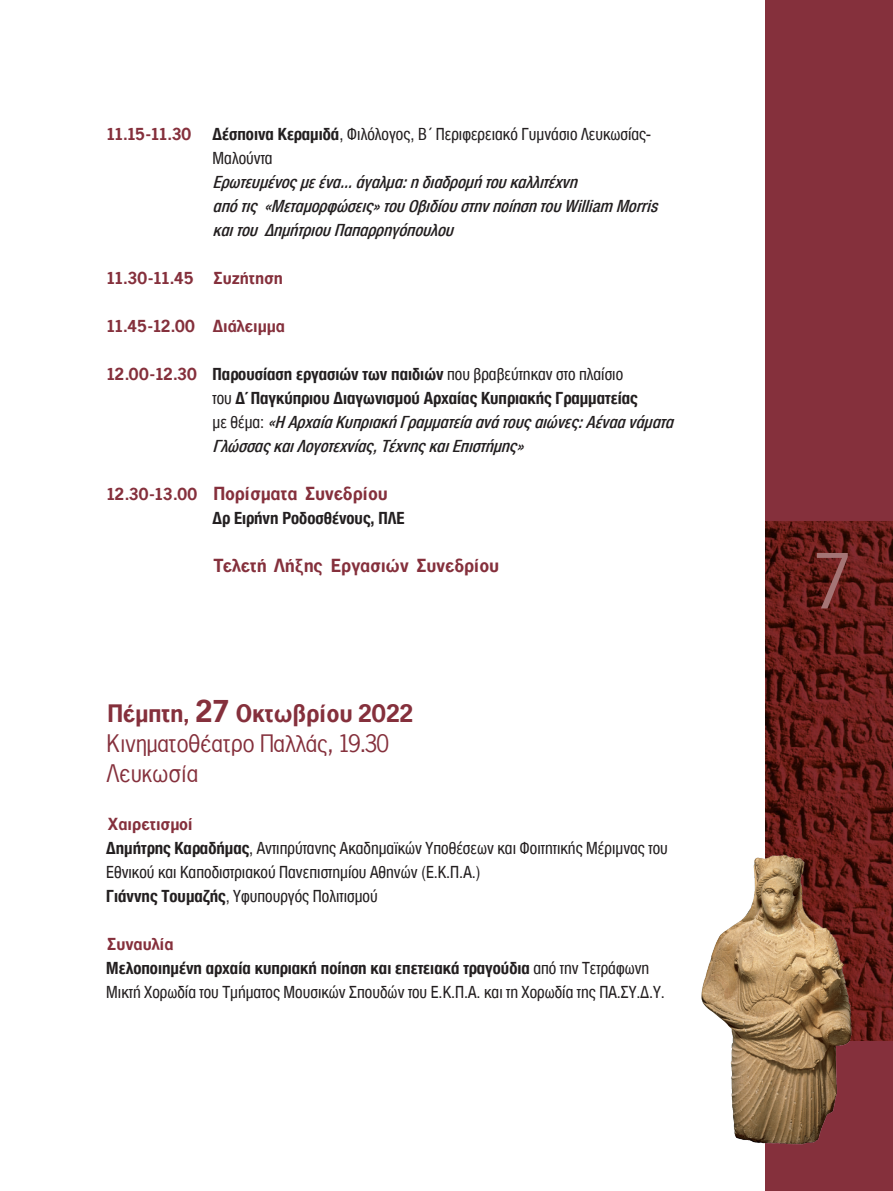
<style>
.page{position:relative;width:893px;height:1191px;background:#fff}
.page>*{position:absolute;margin:0;border:0;box-sizing:border-box;transform-origin:0 0}
.t1{font:75px "UB News Letter";color:#a47575}
.t2{font:24px/30px "UB News Letter";letter-spacing:-.01em;color:#85303c}
.t3{font:24px "UB News Letter Bold";letter-spacing:-.025em;color:#85303c}
.t4{font:18px/24px "CF Helvetica Cond";color:#231f20}
.t5{font:italic 500 18px/24px "CF Helvetica Cond";color:#231f20}
.t6{font:18px "UB News Letter Bold";letter-spacing:-.025em;color:#85303c}
.t7{font:700 18px "CF Helvetica Cond";color:#231f20}
.t8{font:16.5px "UB News Letter Bold";letter-spacing:-.025em;color:#85303c}
.s1{font-family:"UB News Letter Bold";font-size:16.5px;color:#85303c}
.s2{font-weight:700}
.s3{font-family:"UB News Letter Bold";font-weight:400;font-style:normal;font-size:16.5px;color:#85303c}
.s4{font-weight:700;font-style:normal}
.s5{font-weight:400;font-style:normal}
.s6{font-size:16.5px}
.s7{font-size:30px}
</style>
<div class="page">
<div style="left:765px;top:0;width:128px;height:1191px;background:#85303c"></div>
<img style="left:765px;top:521px;width:128px;height:519px">
<img style="left:701px;top:844px;width:158px;height:301px">
<p class="t4" style="left:213px;top:122px;width:439px;text-indent:-106px"><span class="s1">11.15-11.30</span> <span class="s2">Δέσποινα Κεραμιδά</span>, Φιλόλογος, Β΄ Περιφερειακό Γυμνάσιο Λευκωσίας-<br>Μαλούντα</p>
<p class="t5" style="left:213px;top:170px;width:451px">Ερωτευμένοςμεένα… άγαλμα:ηδιαδρομήτουκαλλιτέχνη<br>απότις «Μεταμορφώσεις»τουΟβιδίουστηνποίησητουWilliam Morris καιτου ΔημήτριουΠαπαρρηγόπουλου</p>
<p class="t8" style="left:106px;top:268px;width:177px">11.30-11.45 Συζήτηση</p>
<p class="t8" style="left:106px;top:316px;width:179px">11.45-12.00 Διάλειμμα</p>
<p class="t5" style="left:213px;top:362px;width:467px;text-indent:-106px"><span class="s3">12.00-12.30</span> <span class="s4">Παρουσίαση εργασιών των παιδιών</span> <span class="s5">που βραβεύτηκαν στο πλαίσιο<br>του</span> <span class="s4">Δ΄Παγκύπριου Διαγωνισμού Αρχαίας Κυπριακής Γραμματείας<br></span><span class="s5">μ ε θ έ μ α :</span> «ΗΑρχαίαΚυπριακήΓραμματείαανάτουςαιώνες:Αέναανάματα ΓλώσσαςκαιΛογοτεχνίας,ΤέχνηςκαιΕπιστήμης»</p>
<p class="t6" style="left:106px;top:483px;width:282px"><span class="s6">12.30-13.00</span> Πορίσματα Συνεδρίου</p>
<p class="t7" style="left:213px;top:508px;width:194px">Δρ Ειρήνη Ροδοσθένους, ΠΛΕ</p>
<p class="t6" style="left:213px;top:555px;width:287px">Τελετή Λήξης Εργασιών Συνεδρίου</p>
<h2 class="t3" style="left:106px;top:699px;width:308px">Πέμπτη, <span class="s7">27</span> Οκτωβρίου 2022</h2>
<h2 class="t2" style="left:106px;top:729px;width:283px">Κινηματοθέατρο Παλλάς, 19.30<br>Λευκωσία</h2>
<p class="t8" style="left:106px;top:814px;width:88px">Χαιρετισμοί</p>
<p class="t4" style="left:106px;top:836px;width:563px"><span class="s2">Δημήτρης Καραδήμας</span>, Αντιπρύτανης Ακαδημαϊκών Υποθέσεων και Φοιτητικής Μέριμνας του<br>Εθνικού και Καποδιστριακού Πανεπιστημίου Αθηνών (Ε.Κ.Π.Α.)<br><span class="s2">Γιάννης Τουμαζής</span>, Υφυπουργός Πολιτισμού</p>
<p class="t8" style="left:106px;top:934px;width:68px">Συναυλία</p>
<p class="t4" style="left:106px;top:956px;width:560px"><span class="s2">Μελοποιημένη αρχαία κυπριακή ποίηση και επετειακά τραγούδια</span> από την Τετράφωνη<br>Μικτή Χορωδία του Τμήματος Μουσικών Σπουδών του Ε.Κ.Π.Α. και τη Χορωδία της ΠΑ.ΣΥ.Δ.Υ.</p>
<h1 class="t1" style="left:810px;top:544px;width:40px">7</h1>
</div>
